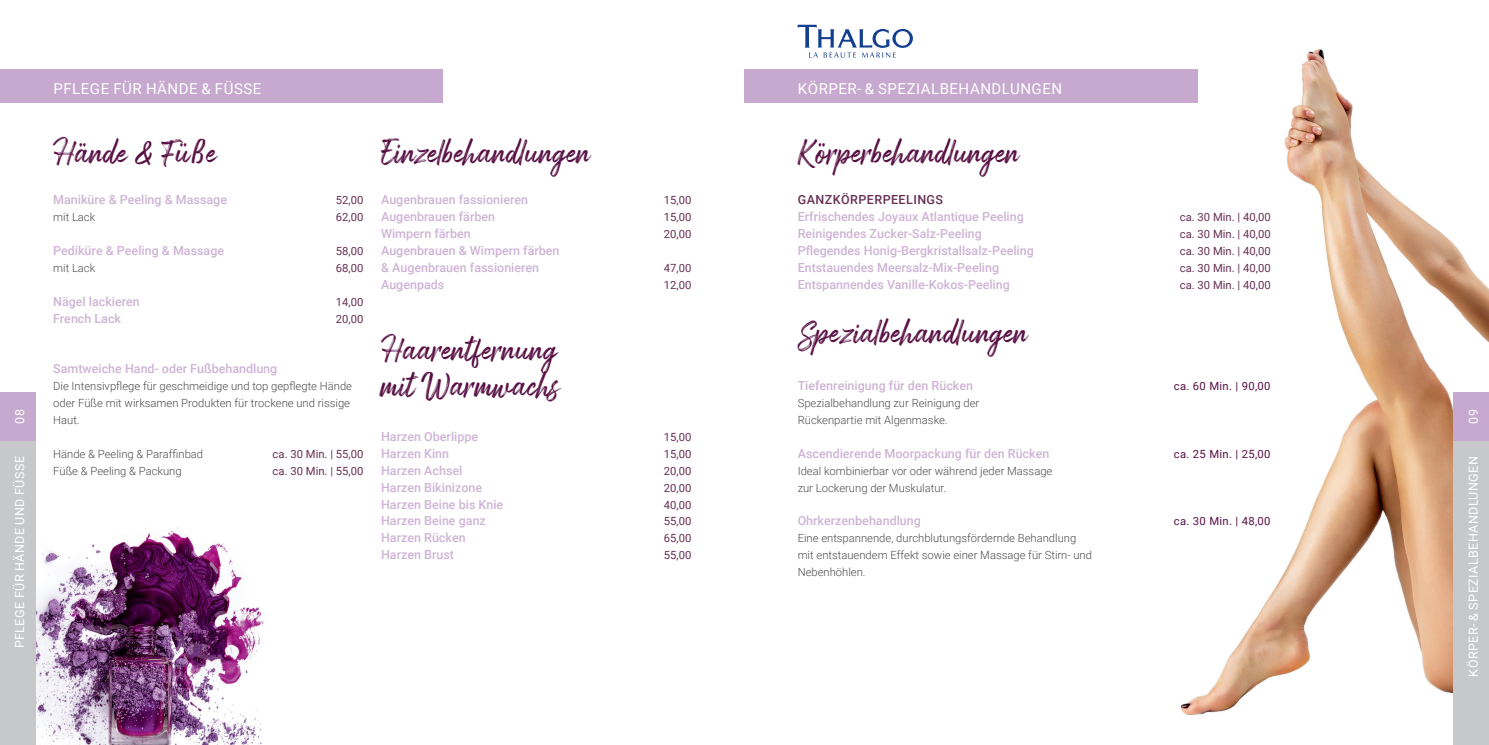
<style>
.page{position:relative;width:1489px;height:745px;background:#fff}
.page>*{position:absolute;margin:0;border:0;box-sizing:border-box;transform-origin:0 0}
.t1{font:30px/36px "Arsilon";color:#570f43}
.t2{font:15px "Roboto";letter-spacing:.035em;color:#fff}
.t3{font:500 12.5px/16.9px "Roboto";color:#ceb4d5}
.t4{font:12.5px "Roboto";letter-spacing:.035em;color:#fff}
.t5{font:500 12.5px "Roboto";letter-spacing:.035em;color:#673054}
.t6{font:300 11.25px/16.9px "Roboto";color:#4b4c4d}
.t7{font:11.25px "Roboto";color:#673054}
.t8{font:11.25px "Roboto";letter-spacing:.03em;color:#570f43}
</style>
<div class="page">
<img style="left:35px;top:24px;width:1453px;height:720px">
<div style="left:1453px;top:440px;width:35px;height:304px;background:#c7c8ca"></div>
<div style="left:0;top:440px;width:35px;height:304px;background:#c7c8ca"></div>
<div style="left:1453px;top:392px;width:35px;height:48px;background:#c7a9cf"></div>
<div style="left:0;top:392px;width:35px;height:48px;background:#c7a9cf"></div>
<div style="left:0;top:69px;width:443px;height:34px;background:#c7a9cf"></div>
<div style="left:744px;top:69px;width:454px;height:34px;background:#c7a9cf"></div>
<svg style="left:797px;top:25px;width:115px;height:33px"></svg>
<p class="t4" style="left:11px;top:423px;width:16px;rotate:-90deg">08</p>
<p class="t4" style="left:11px;top:648px;width:193px;rotate:-90deg">PFLEGE FÜR HÄNDE UND FÜSSE</p>
<p class="t2" style="left:53px;top:78px;width:209px">PFLEGE FÜR HÄNDE &amp; FÜSSE</p>
<h1 class="t1" style="left:53px;top:134px;width:165px">Hände &amp; Füße</h1>
<h1 class="t1" style="left:381px;top:134px;width:211px">Einzelbehandlungen</h1>
<p class="t3" style="left:53px;top:191px;width:175px">Maniküre &amp; Peeling &amp; Massage</p>
<p class="t7" style="left:336px;top:192px;width:29px">52,00</p>
<p class="t6" style="left:53px;top:208px;width:44px">mit Lack</p>
<p class="t7" style="left:336px;top:209px;width:29px">62,00</p>
<p class="t3" style="left:53px;top:241px;width:172px">Pediküre &amp; Peeling &amp; Massage</p>
<p class="t7" style="left:336px;top:243px;width:29px">58,00</p>
<p class="t6" style="left:53px;top:259px;width:44px">mit Lack</p>
<p class="t7" style="left:336px;top:260px;width:29px">68,00</p>
<p class="t3" style="left:53px;top:292px;width:88px">Nägel lackieren</p>
<p class="t7" style="left:336px;top:294px;width:29px">14,00</p>
<p class="t3" style="left:53px;top:309px;width:69px">French Lack</p>
<p class="t7" style="left:336px;top:310px;width:29px">20,00</p>
<p class="t3" style="left:53px;top:360px;width:226px">Samtweiche Hand- oder Fußbehandlung</p>
<p class="t6" style="left:53px;top:377px;width:300px">Die Intensivpflege für geschmeidige und top gepflegte Hände oder Füße mit wirksamen Produkten für trockene und rissige<br>Haut.</p>
<p class="t6" style="left:53px;top:444px;width:151px">Hände &amp; Peeling &amp; Paraffinbad</p>
<p class="t7" style="left:273px;top:445px;width:92px">ca. 30 Min. | 55,00</p>
<p class="t6" style="left:53px;top:461px;width:130px">Füße &amp; Peeling &amp; Packung</p>
<p class="t7" style="left:273px;top:462px;width:92px">ca. 30 Min. | 55,00</p>
<p class="t3" style="left:381px;top:191px;width:148px">Augenbrauen fassionieren</p>
<p class="t7" style="left:663px;top:192px;width:29px">15,00</p>
<p class="t3" style="left:381px;top:208px;width:115px">Augenbrauen färben</p>
<p class="t7" style="left:663px;top:209px;width:29px">15,00</p>
<p class="t3" style="left:381px;top:225px;width:91px">Wimpern färben</p>
<p class="t7" style="left:663px;top:226px;width:29px">20,00</p>
<p class="t3" style="left:381px;top:241px;width:180px">Augenbrauen &amp; Wimpern färben &amp; Augenbrauen fassionieren</p>
<p class="t7" style="left:663px;top:260px;width:29px">47,00</p>
<p class="t3" style="left:381px;top:275px;width:65px">Augenpads</p>
<p class="t7" style="left:663px;top:277px;width:29px">12,00</p>
<h1 class="t1" style="left:381px;top:330px;width:180px">Haarentfernung mit Warmwachs</h1>
<p class="t3" style="left:381px;top:427px;width:99px">Harzen Oberlippe</p>
<p class="t7" style="left:663px;top:429px;width:29px">15,00</p>
<p class="t3" style="left:381px;top:444px;width:70px">Harzen Kinn</p>
<p class="t7" style="left:663px;top:445px;width:29px">15,00</p>
<p class="t3" style="left:381px;top:461px;width:83px">Harzen Achsel</p>
<p class="t7" style="left:663px;top:462px;width:29px">20,00</p>
<p class="t3" style="left:381px;top:478px;width:102px">Harzen Bikinizone</p>
<p class="t7" style="left:663px;top:479px;width:29px">20,00</p>
<p class="t3" style="left:381px;top:495px;width:124px">Harzen Beine bis Knie</p>
<p class="t7" style="left:663px;top:496px;width:29px">40,00</p>
<p class="t3" style="left:381px;top:511px;width:106px">Harzen Beine ganz</p>
<p class="t7" style="left:663px;top:513px;width:29px">55,00</p>
<p class="t3" style="left:381px;top:528px;width:86px">Harzen Rücken</p>
<p class="t7" style="left:663px;top:530px;width:29px">65,00</p>
<p class="t3" style="left:381px;top:545px;width:74px">Harzen Brust</p>
<p class="t7" style="left:663px;top:547px;width:29px">55,00</p>
<p class="t2" style="left:798px;top:78px;width:266px">KÖRPER- &amp; SPEZIALBEHANDLUNGEN</p>
<h1 class="t1" style="left:797px;top:134px;width:223px">Körperbehandlungen</h1>
<p class="t5" style="left:797px;top:191px;width:147px">GANZKÖRPERPEELINGS</p>
<p class="t3" style="left:797px;top:208px;width:228px">Erfrischendes Joyaux Atlantique Peeling</p>
<p class="t7" style="left:1179px;top:209px;width:92px">ca. 30 Min. | 40,00</p>
<p class="t3" style="left:797px;top:225px;width:186px">Reinigendes Zucker-Salz-Peeling</p>
<p class="t7" style="left:1179px;top:226px;width:92px">ca. 30 Min. | 40,00</p>
<p class="t3" style="left:797px;top:241px;width:238px">Pflegendes Honig-Bergkristallsalz-Peeling</p>
<p class="t7" style="left:1179px;top:243px;width:92px">ca. 30 Min. | 40,00</p>
<p class="t3" style="left:797px;top:258px;width:203px">Entstauendes Meersalz-Mix-Peeling</p>
<p class="t7" style="left:1179px;top:260px;width:92px">ca. 30 Min. | 40,00</p>
<p class="t3" style="left:797px;top:275px;width:214px">Entspannendes Vanille-Kokos-Peeling</p>
<p class="t7" style="left:1179px;top:277px;width:92px">ca. 30 Min. | 40,00</p>
<h1 class="t1" style="left:797px;top:313px;width:232px">Spezialbehandlungen</h1>
<p class="t3" style="left:797px;top:376px;width:177px">Tiefenreinigung für den Rücken</p>
<p class="t8" style="left:1173px;top:378px;width:98px">ca. 60 Min. | 90,00</p>
<p class="t6" style="left:797px;top:394px;width:183px">Spezialbehandlung zur Reinigung der<br>Rückenpartie mit Algenmaske.</p>
<p class="t3" style="left:797px;top:444px;width:253px">Ascendierende Moorpackung für den Rücken</p>
<p class="t8" style="left:1173px;top:445px;width:98px">ca. 25 Min. | 25,00</p>
<p class="t6" style="left:797px;top:461px;width:256px">Ideal kombinierbar vor oder während jeder Massage zur Lockerung der Muskulatur.</p>
<p class="t3" style="left:797px;top:511px;width:125px">Ohrkerzenbehandlung</p>
<p class="t8" style="left:1173px;top:513px;width:98px">ca. 30 Min. | 48,00</p>
<p class="t6" style="left:797px;top:529px;width:296px">Eine entspannende, durchblutungsfördernde Behandlung mit entstauendem Effekt sowie einer Massage für Stirn- und<br>Nebenhöhlen.</p>
<p class="t4" style="left:1464px;top:423px;width:16px;rotate:-90deg">09</p>
<p class="t4" style="left:1464px;top:676px;width:222px;rotate:-90deg">KÖRPER- &amp; SPEZIALBEHANDLUNGEN</p>
</div>
